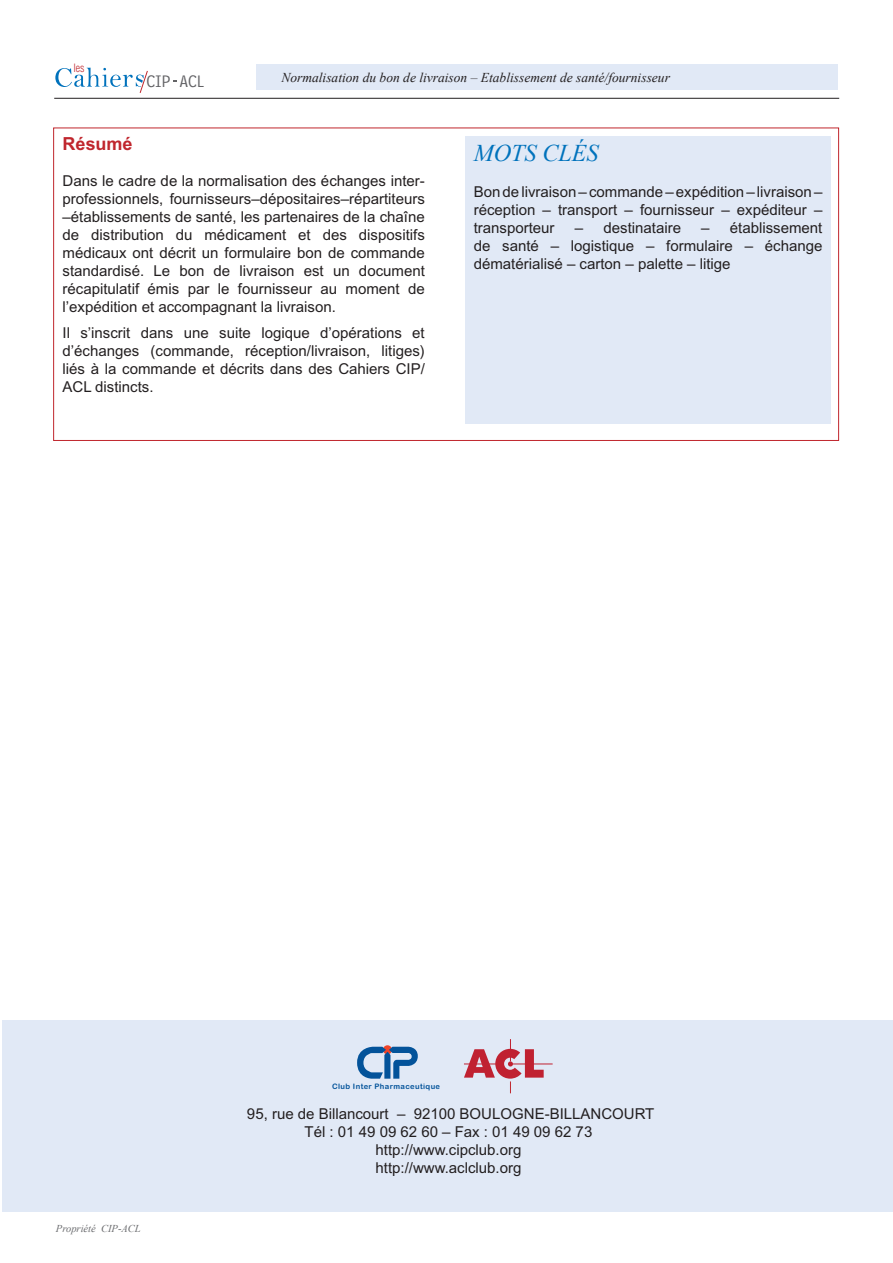
<style>
.page{position:relative;width:893px;height:1263px;background:#fff}
.page>*{position:absolute;margin:0;border:0;box-sizing:border-box;transform-origin:0 0}
.t1{font:italic 24px "Times New Roman";color:#0072bc}
.t2{font:700 18px "Arial MT Std";color:#c0262d}
.t3{font:300 17.7px "Bell Design";letter-spacing:.02em;color:#636366}
.t4{font:15px/18px "Arial MT Std";color:#231f20;text-align:justify}
.t5{font:italic 13.5px "Times New Roman";color:#231f20}
.t6{font:300 condensed 11.25px "Helvetica";color:#c0262d}
.t7{font:italic 10.5px "Times New Roman";color:#6c6d70}
.t8{font:7.5px "Arial Rounded MT Bold";letter-spacing:.05em;color:#03539a}
</style>
<div class="page">
<div style="left:2px;top:1020px;width:891px;height:192px;background:#e1e9f6"></div>
<hr style="left:513px;top:1064px;width:40px;height:1px;background:#c02131">
<svg style="left:464px;top:1039px;width:80px;height:54px"></svg>
<svg style="left:383px;top:1045px;width:9px;height:9px"></svg>
<svg style="left:357px;top:1047px;width:61px;height:32px"></svg>
<div style="left:257px;top:64px;width:581px;height:25px;background:#e1e9f6"></div>
<svg style="left:55px;top:68px;width:93px;height:25px"></svg>
<div style="left:465px;top:136px;width:366px;height:287px;background:#e1e9f6"></div>
<hr style="left:54px;top:98px;width:785px;height:1px;background:#231f20">
<p class="t6" style="left:73px;top:61px;width:13px">les</p>
<p class="t3" style="left:147px;top:70px;width:25px">CIP</p>
<p class="t5" style="left:281px;top:68px;width:390px">Normalisation du bon de livraison – Etablissement de santé/fournisseur</p>
<p class="t3" style="left:179px;top:71px;width:26px">ACL</p>
<p class="t2" style="left:63px;top:133px;width:72px">Résumé</p>
<p class="t4" style="left:63px;top:172px;width:364px">Dans le cadre de la normalisation des échanges inter&shy;professionnels, fournisseurs–dépositaires–répartiteurs –établissements de santé, les partenaires de la chaîne de distribution du médicament et des dispositifs médicaux ont décrit un formulaire bon de commande standardisé. Le bon de livraison est un document récapitulatif émis par le fournisseur au moment de l’expédition et accompagnant la livraison.</p>
<p class="t4" style="left:63px;top:324px;width:364px">Il s’inscrit dans une suite logique d’opérations et d’échanges (commande, réception/livraison, litiges) liés à la commande et décrits dans des Cahiers CIP/ ACL distincts.</p>
<h1 class="t1" style="left:474px;top:137px;width:126px">Mots Clés</h1>
<p class="t4" style="left:474px;top:183px;width:350px">Bon de livraison – commande – expédition – livraison – réception – transport – fournisseur – expéditeur – transporteur</p>
<p class="t4" style="left:474px;top:219px;width:350px;text-indent:228px">– établissement de santé – logistique – formulaire – échange dématérialisé – carton – palette – litige</p>
<p class="t4" style="left:575px;top:219px;width:108px">– destinataire</p>
<p class="t7" style="left:56px;top:1221px;width:86px">Propriété CIP-ACL</p>
<p class="t8" style="left:332px;top:1081px;width:109px">Club Inter Pharmaceutique</p>
<p class="t4" style="left:247px;top:1104px;width:409px;text-align:center">95, rue de Billancourt – 92100 BOULOGNE-BILLANCOURT Tél : 01 49 09 62 60 – Fax : 01 49 09 62 73 http://www.cipclub.org<br>http://www.aclclub.org</p>
</div>
